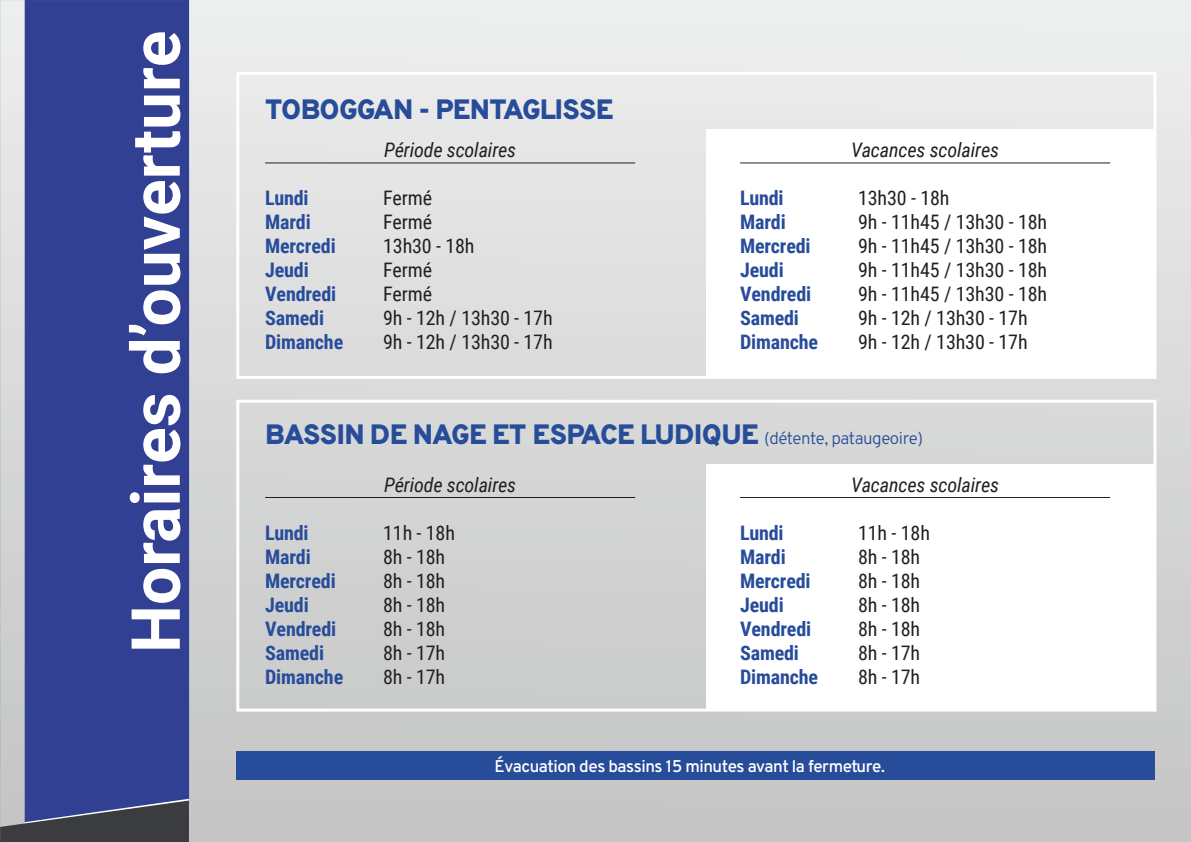
<style>
.page{position:relative;width:1191px;height:842px;background:#fff}
.page>*{position:absolute;margin:0;border:0;box-sizing:border-box;transform-origin:0 0}
.t1{font:700 67.8px "Roboto";color:#fff}
.t2{font:800 28px "Overpass";letter-spacing:-.025em;color:#274c9a}
.t3{font:20px "Roboto Condensed";letter-spacing:-.005em;color:#231f20}
.t4{font:700 20px "Roboto Condensed";letter-spacing:-.005em;color:#274c9a}
.t5{font:italic 20px "Roboto Condensed";letter-spacing:-.005em;color:#231f20}
.t6{font:600 17px "Overpass";letter-spacing:-.025em;color:#fff}
.s1{font-weight:300;font-size:17px}
</style>
<div class="page">
<div style="left:189px;top:0;width:1002px;height:842px;background:linear-gradient(to bottom,#eee,#c3c4c4)"></div>
<svg style="left:0;top:0;width:189px;height:842px;background:#48549a"></svg>
<div style="left:236px;top:751px;width:919px;height:29px;background:#274c9a"></div>
<div style="left:236px;top:72px;width:920px;height:307px;border:3px solid #fff"></div>
<div style="left:236px;top:400px;width:920px;height:311px;border:3px solid #fff"></div>
<hr style="left:265px;top:163px;width:370px;height:1px;background:#231f20">
<hr style="left:265px;top:497px;width:370px;height:1px;background:#231f20">
<div style="left:706px;top:129px;width:449px;height:248px;background:#fff"></div>
<div style="left:706px;top:464px;width:449px;height:246px;background:#fff"></div>
<hr style="left:740px;top:163px;width:370px;height:1px;background:#231f20">
<hr style="left:740px;top:497px;width:370px;height:1px;background:#231f20">
<h1 class="t1" style="left:108px;top:653px;width:624px;rotate:-90deg">Horaires d’ouverture</h1>
<h2 class="t2" style="left:265px;top:92px;width:350px">TOBOGGAN - PENTAGLISSE</h2>
<p class="t5" style="left:384px;top:136px;width:134px">Période scolaires</p>
<p class="t4" style="left:265px;top:184px;width:45px">Lundi</p>
<p class="t3" style="left:383px;top:184px;width:50px">Fermé</p>
<p class="t4" style="left:265px;top:208px;width:47px">Mardi</p>
<p class="t3" style="left:383px;top:208px;width:50px">Fermé</p>
<p class="t4" style="left:265px;top:232px;width:72px">Mercredi</p>
<p class="t3" style="left:383px;top:232px;width:93px">13h30 - 18h</p>
<p class="t4" style="left:265px;top:256px;width:45px">Jeudi</p>
<p class="t3" style="left:383px;top:256px;width:50px">Fermé</p>
<p class="t4" style="left:265px;top:280px;width:73px">Vendredi</p>
<p class="t3" style="left:383px;top:280px;width:50px">Fermé</p>
<p class="t4" style="left:265px;top:304px;width:60px">Samedi</p>
<p class="t3" style="left:383px;top:304px;width:171px">9h - 12h / 13h30 - 17h</p>
<p class="t4" style="left:265px;top:328px;width:80px">Dimanche</p>
<p class="t3" style="left:383px;top:328px;width:171px">9h - 12h / 13h30 - 17h</p>
<p class="t5" style="left:851px;top:136px;width:149px">Vacances scolaires</p>
<p class="t4" style="left:740px;top:184px;width:45px">Lundi</p>
<p class="t3" style="left:858px;top:184px;width:93px">13h30 - 18h</p>
<p class="t4" style="left:740px;top:208px;width:47px">Mardi</p>
<p class="t3" style="left:858px;top:208px;width:190px">9h - 11h45 / 13h30 - 18h</p>
<p class="t4" style="left:740px;top:232px;width:72px">Mercredi</p>
<p class="t3" style="left:858px;top:232px;width:190px">9h - 11h45 / 13h30 - 18h</p>
<p class="t4" style="left:740px;top:256px;width:45px">Jeudi</p>
<p class="t3" style="left:858px;top:256px;width:190px">9h - 11h45 / 13h30 - 18h</p>
<p class="t4" style="left:740px;top:280px;width:73px">Vendredi</p>
<p class="t3" style="left:858px;top:280px;width:190px">9h - 11h45 / 13h30 - 18h</p>
<p class="t4" style="left:740px;top:304px;width:60px">Samedi</p>
<p class="t3" style="left:858px;top:304px;width:171px">9h - 12h / 13h30 - 17h</p>
<p class="t4" style="left:740px;top:328px;width:80px">Dimanche</p>
<p class="t3" style="left:858px;top:328px;width:171px">9h - 12h / 13h30 - 17h</p>
<h2 class="t2" style="left:265px;top:417px;width:659px">BASSIN DE NAGE ET ESPACE LUDIQUE <span class="s1">(détente, pataugeoire)</span></h2>
<p class="t5" style="left:384px;top:470px;width:134px">Période scolaires</p>
<p class="t4" style="left:265px;top:518px;width:45px">Lundi</p>
<p class="t3" style="left:383px;top:518px;width:73px">11h - 18h</p>
<p class="t4" style="left:265px;top:542px;width:47px">Mardi</p>
<p class="t3" style="left:383px;top:542px;width:64px">8h - 18h</p>
<p class="t4" style="left:265px;top:566px;width:72px">Mercredi</p>
<p class="t3" style="left:383px;top:566px;width:64px">8h - 18h</p>
<p class="t4" style="left:265px;top:590px;width:45px">Jeudi</p>
<p class="t3" style="left:383px;top:590px;width:64px">8h - 18h</p>
<p class="t4" style="left:265px;top:614px;width:73px">Vendredi</p>
<p class="t3" style="left:383px;top:614px;width:64px">8h - 18h</p>
<p class="t4" style="left:265px;top:638px;width:60px">Samedi</p>
<p class="t3" style="left:383px;top:638px;width:64px">8h - 17h</p>
<p class="t4" style="left:265px;top:662px;width:80px">Dimanche</p>
<p class="t3" style="left:383px;top:662px;width:64px">8h - 17h</p>
<p class="t5" style="left:851px;top:470px;width:149px">Vacances scolaires</p>
<p class="t4" style="left:740px;top:518px;width:45px">Lundi</p>
<p class="t3" style="left:858px;top:518px;width:73px">11h - 18h</p>
<p class="t4" style="left:740px;top:542px;width:47px">Mardi</p>
<p class="t3" style="left:858px;top:542px;width:64px">8h - 18h</p>
<p class="t4" style="left:740px;top:566px;width:72px">Mercredi</p>
<p class="t3" style="left:858px;top:566px;width:64px">8h - 18h</p>
<p class="t4" style="left:740px;top:590px;width:45px">Jeudi</p>
<p class="t3" style="left:858px;top:590px;width:64px">8h - 18h</p>
<p class="t4" style="left:740px;top:614px;width:73px">Vendredi</p>
<p class="t3" style="left:858px;top:614px;width:64px">8h - 18h</p>
<p class="t4" style="left:740px;top:638px;width:60px">Samedi</p>
<p class="t3" style="left:858px;top:638px;width:64px">8h - 17h</p>
<p class="t4" style="left:740px;top:662px;width:80px">Dimanche</p>
<p class="t3" style="left:858px;top:662px;width:64px">8h - 17h</p>
<p class="t6" style="left:494px;top:755px;width:392px">Évacuation des bassins 15 minutes avant la fermeture.</p>
</div>
